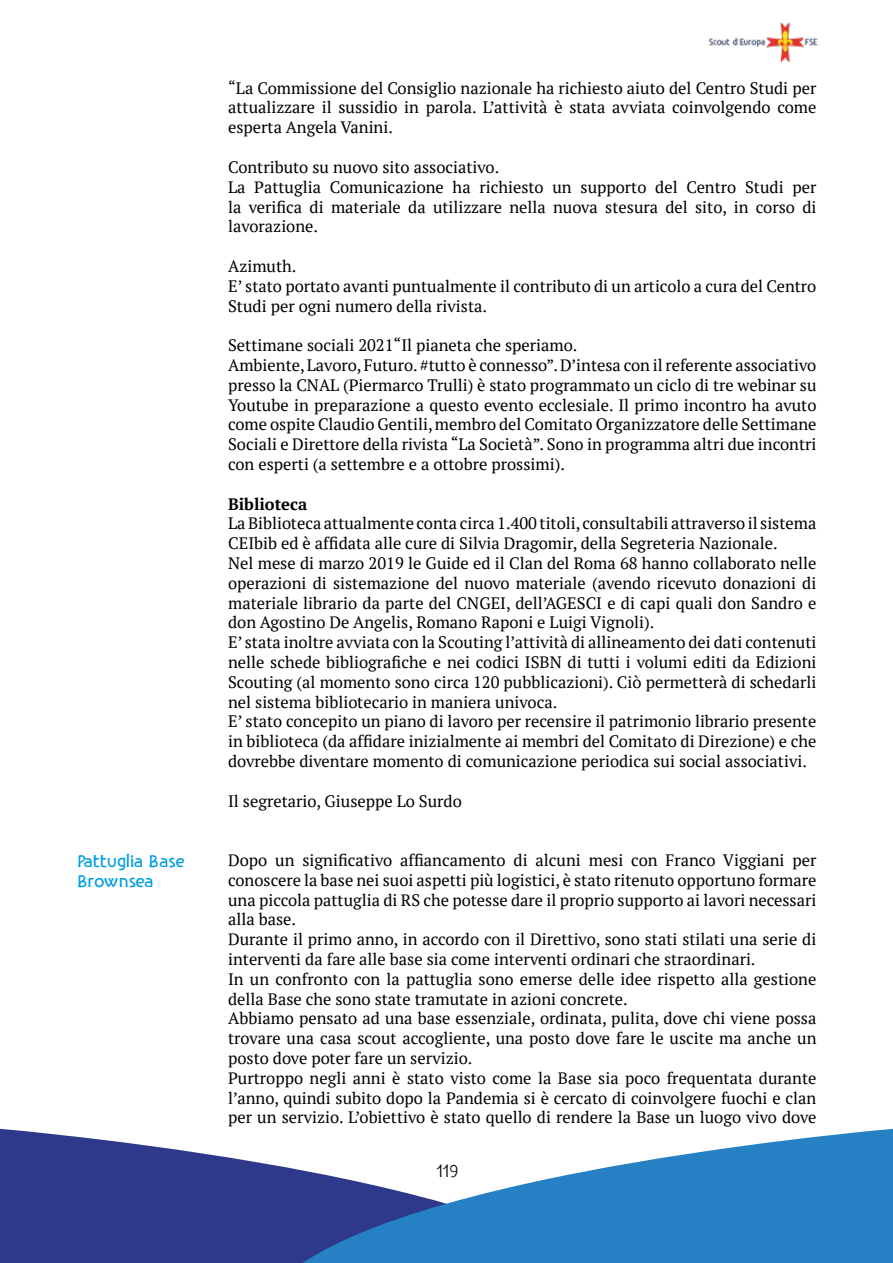
<style>
.page{position:relative;width:893px;height:1263px;background:#fff}
.page>*{position:absolute;margin:0;border:0;box-sizing:border-box;transform-origin:0 0}
.t1{font:16.5px/19.8px "PT Serif";color:#000}
.t2{font:700 16.5px/19.8px "Effessee W";letter-spacing:-.1em;color:#009fe3}
.t3{font:700 16.5px "PT Serif";color:#000}
.t4{font:16.5px "Effessee W";color:#000}
</style>
<div class="page">
<svg style="left:0;top:1128px;width:276px;height:135px;background:#495299"></svg>
<svg style="left:276px;top:1128px;width:617px;height:135px;fill:#2581c4"></svg>
<img style="left:709px;top:22px;width:109px;height:40px">
<p class="t2" style="left:77px;top:850px;width:111px">Pattuglia Base<br>Brownsea</p>
<p class="t1" style="left:228px;top:78px;width:590px;text-align:justify">“La Commissione del Consiglio nazionale ha richiesto aiuto del Centro Studi per attualizzare il sussidio in parola. L’attività è stata avviata coinvolgendo come esperta Angela Vanini.</p>
<p class="t1" style="left:228px;top:157px;width:590px">Contributo su nuovo sito associativo.<br>La Pattuglia Comunicazione ha richiesto un supporto del Centro Studi per la verifica di materiale da utilizzare nella nuova stesura del sito, in corso di lavorazione.</p>
<p class="t1" style="left:228px;top:256px;width:590px">Azimuth.<br>E’ stato portato avanti puntualmente il contributo di un articolo a cura del Centro<br>Studi per ogni numero della rivista.</p>
<p class="t1" style="left:228px;top:335px;width:590px">Settimane sociali 2021“Il pianeta che speriamo.<br>Ambiente, Lavoro, Futuro. #tutto è connesso”. D’intesa con il referente associativo presso la CNAL (Piermarco Trulli) è stato programmato un ciclo di tre webinar su Youtube in preparazione a questo evento ecclesiale. Il primo incontro ha avuto come ospite Claudio Gentili, membro del Comitato Organizzatore delle Settimane Sociali e Direttore della rivista “La Società”. Sono in programma altri due incontri con esperti (a settembre e a ottobre prossimi).</p>
<p class="t3" style="left:228px;top:493px;width:81px">Biblioteca</p>
<p class="t1" style="left:228px;top:513px;width:590px">La Biblioteca attualmente conta circa 1.400 titoli, consultabili attraverso il sistema CEIbib ed è affidata alle cure di Silvia Dragomir, della Segreteria Nazionale.<br>Nel mese di marzo 2019 le Guide ed il Clan del Roma 68 hanno collaborato nelle operazioni di sistemazione del nuovo materiale (avendo ricevuto donazioni di materiale librario da parte del CNGEI, dell’AGESCI e di capi quali don Sandro e don Agostino De Angelis, Romano Raponi e Luigi Vignoli).<br>E’ stata inoltre avviata con la Scouting l’attività di allineamento dei dati contenuti nelle schede bibliografiche e nei codici ISBN di tutti i volumi editi da Edizioni Scouting (al momento sono circa 120 pubblicazioni). Ciò permetterà di schedarli nel sistema bibliotecario in maniera univoca.<br>E’ stato concepito un piano di lavoro per recensire il patrimonio librario presente in biblioteca (da affidare inizialmente ai membri del Comitato di Direzione) e che dovrebbe diventare momento di comunicazione periodica sui social associativi.</p>
<p class="t1" style="left:228px;top:791px;width:235px">Il segretario, Giuseppe Lo Surdo</p>
<p class="t1" style="left:228px;top:850px;width:590px">Dopo un significativo affiancamento di alcuni mesi con Franco Viggiani per conoscere la base nei suoi aspetti più logistici, è stato ritenuto opportuno formare una piccola pattuglia di RS che potesse dare il proprio supporto ai lavori necessari alla base.<br>Durante il primo anno, in accordo con il Direttivo, sono stati stilati una serie di interventi da fare alle base sia come interventi ordinari che straordinari.<br>In un confronto con la pattuglia sono emerse delle idee rispetto alla gestione della Base che sono state tramutate in azioni concrete.<br>Abbiamo pensato ad una base essenziale, ordinata, pulita, dove chi viene possa trovare una casa scout accogliente, una posto dove fare le uscite ma anche un posto dove poter fare un servizio.<br>Purtroppo negli anni è stato visto come la Base sia poco frequentata durante l’anno, quindi subito dopo la Pandemia si è cercato di coinvolgere fuochi e clan per un servizio. L’obiettivo è stato quello di rendere la Base un luogo vivo dove</p>
<p class="t4" style="left:433px;top:1159px;width:28px">119</p>
</div>
